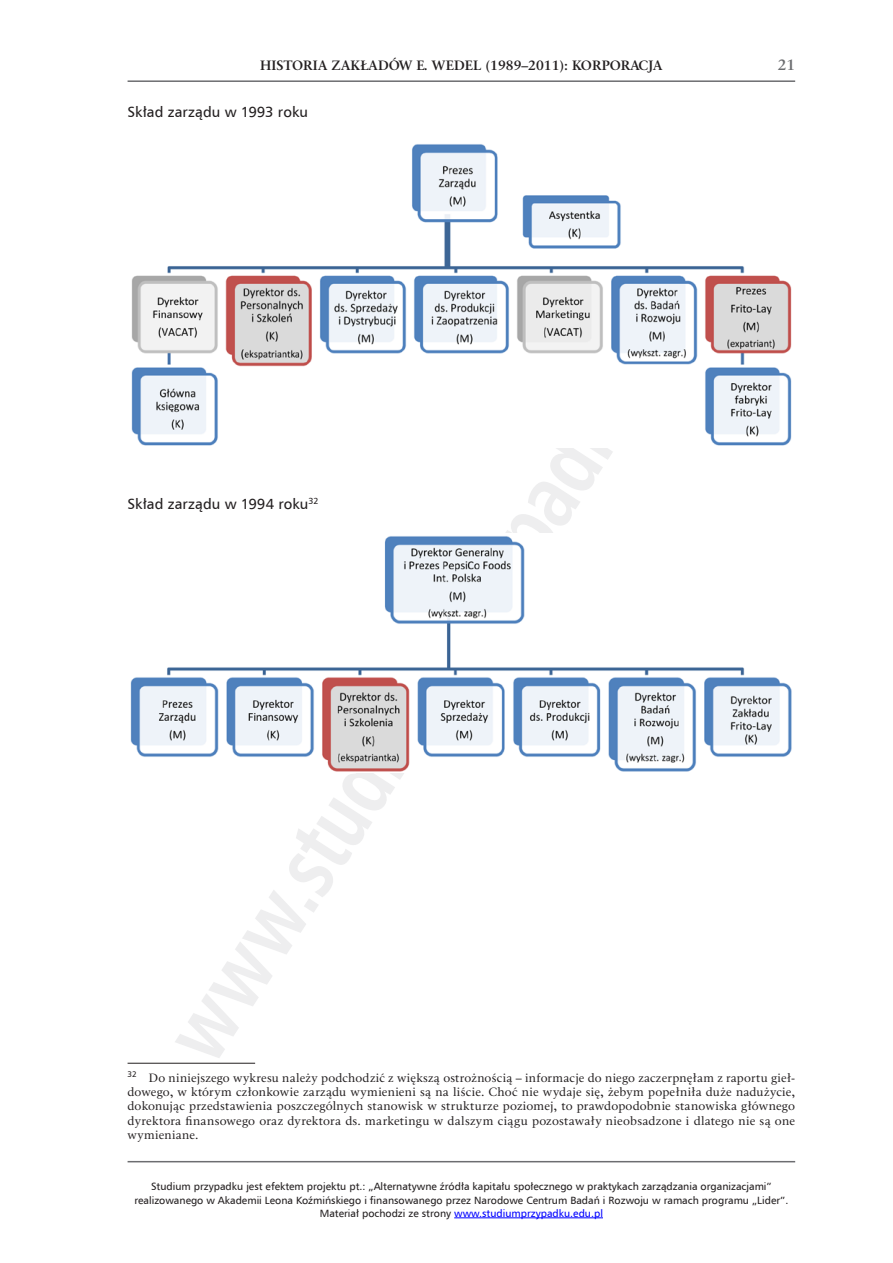
<style>
.page{position:relative;width:893px;height:1263px;background:#fff}
.page>*{position:absolute;margin:0;border:0;box-sizing:border-box;transform-origin:0 0}
.t1{font:700 15px "Classic EFN";color:#6c6d70}
.t2{font:14.7px "Humnst 777 EU";letter-spacing:.005em;color:#231f20}
.t3{font:700 13.5px "Classic EFN";color:#231f20}
.t4{font:12px/14.2px "Classic EFN";letter-spacing:.015em;color:#231f20;text-align:justify}
.t5{font:10.5px/13.5px "Humnst 777 EU";color:#231f20;text-align:center}
.s1{color:#00f}
</style>
<div class="page">
<hr style="left:128px;top:80px;width:667px;height:2px;background:#6c6d70">
<hr style="left:128px;top:1161px;width:667px;height:1px;background:#6c6d70">
<hr style="left:454px;top:1217px;width:149px;height:1px;background:#00f">
<hr style="left:128px;top:1063px;width:127px;height:1px;background:#231f20">
<img style="left:131px;top:144px;width:661px;height:302px">
<img style="left:130px;top:536px;width:662px;height:236px">
<p class="t3" style="left:260px;top:57px;width:404px">HISTORIA ZAKŁADÓW E. WEDEL (1989–2011): KORPORACJA</p>
<p class="t2" style="left:128px;top:103px;width:182px">Skład zarządu w 1993 roku</p>
<p class="t1" style="left:778px;top:56px;width:19px">21</p>
<p class="t2" style="left:128px;top:494px;width:193px">Skład zarządu w 1994 roku<sup>32</sup></p>
<p class="t4" style="left:128px;top:1071px;width:669px"><sup>32</sup> Do niniejszego wykresu należy podchodzić z większą ostrożnością – informacje do niego zaczerpnęłam z raportu gieł&shy;dowego, w którym członkowie zarządu wymienieni są na liście. Choć nie wydaje się, żebym popełniła duże nadużycie, dokonując przedstawienia poszczególnych stanowisk w strukturze poziomej, to prawdopodobnie stanowiska głównego dyrektora finansowego oraz dyrektora ds. marketingu w dalszym ciągu pozostawały nieobsadzone i dlatego nie są one wymieniane.</p>
<p class="t5" style="left:134px;top:1179px;width:655px">Studium przypadku jest efektem projektu pt.: „Alternatywne źródła kapitału społecznego w praktykach zarządzania organizacjami” realizowanego w Akademii Leona Koźmińskiego i finansowanego przez Narodowe Centrum Badań i Rozwoju w ramach programu „Lider”.<br>Materiał pochodzi ze strony <span class="s1">www.studiumprzypadku.edu.pl</span></p>
</div>
